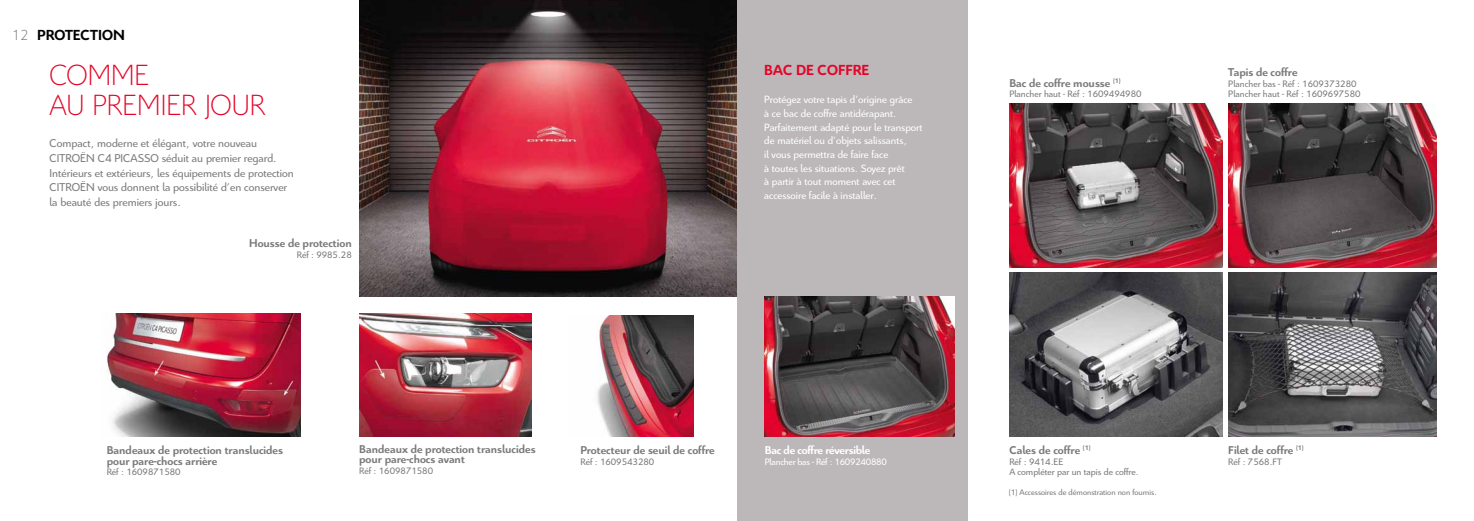
<style>
.page{position:relative;width:1474px;height:521px;background:#fff}
.page>*{position:absolute;margin:0;border:0;box-sizing:border-box;transform-origin:0 0}
.t1{font:300 31.5px/29.8px "Citroen";color:#e40428}
.t2{font:700 15.75px "Citroen";color:#000}
.t3{font:700 15.75px "Citroen";color:#e40428}
.t4{font:700 12.25px/10.5px "Citroen";color:#7c7b7b}
.t5{font:12.25px/14.7px "Citroen";color:#7c7b7b}
.t6{font:700 12.25px "Citroen";letter-spacing:-.02em;color:#fff}
.t7{font:11.38px/13.7px "Citroen";color:#fff}
.t8{font:10.06px/10.5px "Citroen";color:#7c7b7b}
.t9{font:10.06px "Citroen";letter-spacing:-.02em;color:#fff}
.t10{font:8.75px "Citroen";color:#7c7b7b}
.s1{font-weight:300;color:#6f6a6c}
</style>
<div class="page">
<img style="left:1009px;top:272px;width:213px;height:164px">
<img style="left:1009px;top:104px;width:213px;height:163px">
<div style="left:737px;top:0;width:230px;height:521px;background:#bcb8ba"></div>
<img style="left:1228px;top:272px;width:208px;height:164px">
<img style="left:1228px;top:104px;width:208px;height:163px">
<img style="left:359px;top:0;width:378px;height:296px">
<img style="left:597px;top:315px;width:96px;height:122px">
<img style="left:359px;top:313px;width:172px;height:124px">
<img style="left:106px;top:313px;width:194px;height:124px">
<img style="left:764px;top:296px;width:190px;height:141px">
<h2 class="t2" style="left:12px;top:24px;width:114px"><span class="s1">12</span> PROTECTION</h2>
<h1 class="t1" style="left:50px;top:60px;width:180px">COMME<br>AU PREMIER JOUR</h1>
<p class="t5" style="left:50px;top:135px;width:246px">Compact, moderne et élégant, votre nouveau CITROËN C4 Picasso séduit au premier regard.<br>Intérieurs et extérieurs, les équipements de protection CITROËN vous donnent la possibilité d’en conserver la beauté des premiers jours.</p>
<p class="t4" style="left:249px;top:237px;width:104px">Housse de protection</p>
<p class="t8" style="left:297px;top:249px;width:57px">Réf : 9985.28</p>
<h2 class="t3" style="left:764px;top:59px;width:106px">BAC DE COFFRE</h2>
<p class="t7" style="left:764px;top:92px;width:160px">Protégez votre tapis d’origine grâce<br>à ce bac de coffre antidérapant.<br>Parfaitement adapté pour le transport de matériel ou d’objets salissants,<br>il vous permettra de faire face<br>à toutes les situations. Soyez prêt<br>à partir à tout moment avec cet accessoire facile à installer.</p>
<p class="t4" style="left:107px;top:444px;width:178px">Bandeaux de protection translucides pour pare-chocs arrière</p>
<p class="t8" style="left:107px;top:466px;width:75px">Réf : 1609871580</p>
<p class="t4" style="left:359px;top:443px;width:178px">Bandeaux de protection translucides pour pare-chocs avant</p>
<p class="t8" style="left:359px;top:465px;width:75px">Réf : 1609871580</p>
<p class="t4" style="left:580px;top:444px;width:136px">Protecteur de seuil de coffre</p>
<p class="t8" style="left:580px;top:456px;width:75px">Réf : 1609543280</p>
<p class="t6" style="left:764px;top:442px;width:107px">Bac de coffre réversible</p>
<p class="t9" style="left:764px;top:455px;width:124px">Plancher bas - Réf : 1609240880</p>
<p class="t4" style="left:1009px;top:77px;width:113px">Bac de coffre mousse <sup>(1)</sup></p>
<p class="t8" style="left:1009px;top:88px;width:134px">Plancher haut - Réf : 1609494980</p>
<p class="t4" style="left:1228px;top:66px;width:71px">Tapis de coffre</p>
<p class="t8" style="left:1228px;top:78px;width:134px">Plancher bas - Réf : 1609373280<br>Plancher haut - Réf : 1609697580</p>
<p class="t4" style="left:1009px;top:444px;width:83px">Cales de coffre <sup>(1)</sup></p>
<p class="t8" style="left:1009px;top:456px;width:131px">Réf : 9414.EE<br>A compléter par un tapis de coffre.</p>
<p class="t10" style="left:1008px;top:486px;width:150px">(1) Accessoires de démonstration non fournis.</p>
<p class="t4" style="left:1228px;top:444px;width:77px">Filet de coffre <sup>(1)</sup></p>
<p class="t8" style="left:1228px;top:456px;width:55px">Réf : 7568.FT</p>
</div>
